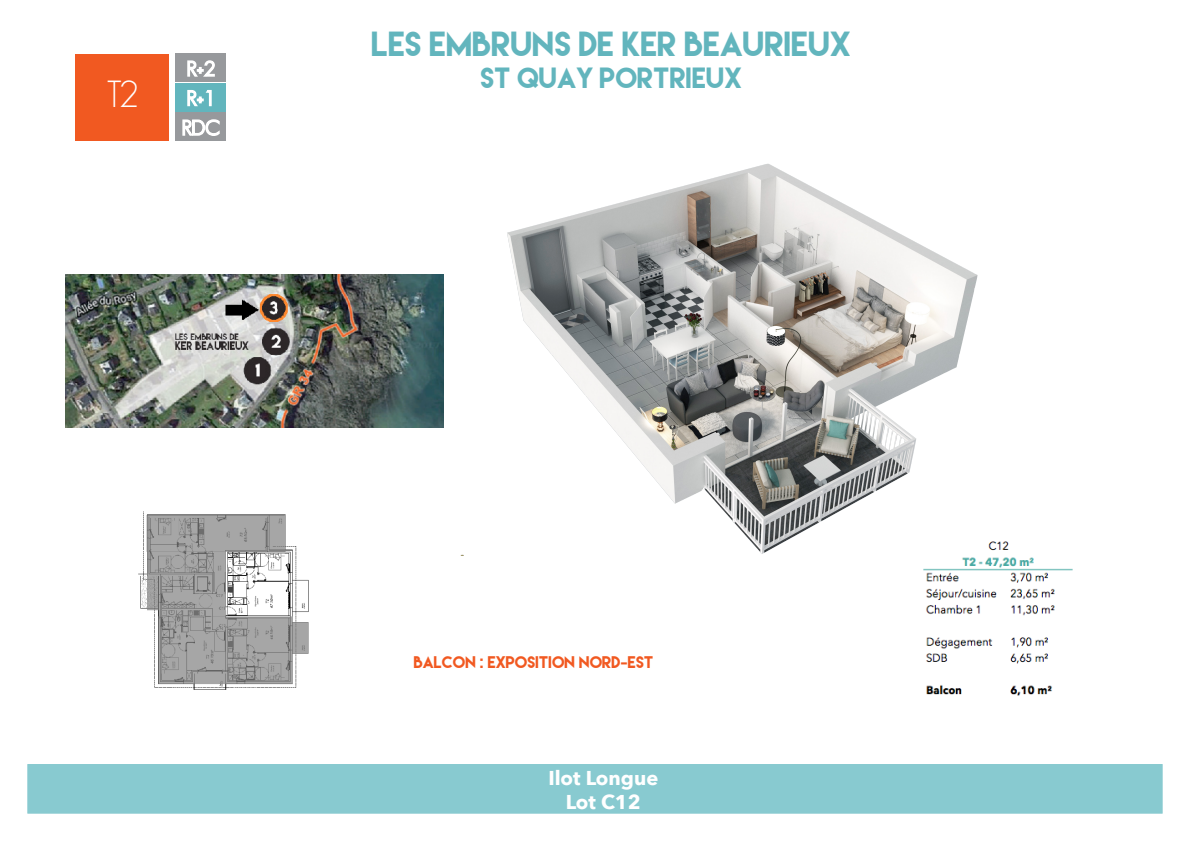
<style>
.page{position:relative;width:1191px;height:842px;background:#fff}
.page>*{position:absolute;margin:0;border:0;box-sizing:border-box;transform-origin:0 0}
.t1{font:300 37px "Geosans";color:#fff}
.t2{font:31px "Lemon Milk";color:#62b5bd}
.t3{font:26px "Lemon Milk";color:#62b5bd}
.t4{font:700 20px "Avenir Next";color:#fff}
.t5{font:15px "Lemon Milk";color:#f15921}
</style>
<div class="page">
<div style="left:27px;top:764px;width:1135px;height:50px;background:#88cad0;border:1px solid #88cad0"></div>
<div style="left:76px;top:54px;width:93px;height:87px;background:#f15921"></div>
<div style="left:176px;top:113px;width:50px;height:28px;background:#97999c"></div>
<svg style="left:182px;top:119px;width:38px;height:17px"></svg>
<div style="left:176px;top:54px;width:50px;height:28px;background:#97999c"></div>
<svg style="left:187px;top:60px;width:28px;height:17px"></svg>
<div style="left:176px;top:83px;width:50px;height:28px;background:#62b5bd"></div>
<svg style="left:187px;top:90px;width:25px;height:17px"></svg>
<img style="left:923px;top:557px;width:150px;height:139px">
<img style="left:138px;top:511px;width:171px;height:179px">
<img style="left:66px;top:274px;width:325px;height:153px">
<img style="left:391px;top:163px;width:618px;height:393px">
<p class="t1" style="left:106px;top:73px;width:34px">T2</p>
<p class="t2" style="left:372px;top:28px;width:480px">LES EMBRUNS DE KER BEAURIEUX</p>
<p class="t3" style="left:481px;top:64px;width:263px">ST QUAY PORTRIEUX</p>
<p class="t5" style="left:414px;top:655px;width:241px">BALCON : EXPOSITION NORD-EST</p>
<p class="t4" style="left:548px;top:760px;width:111px">Ilot Longue</p>
<p class="t4" style="left:566px;top:784px;width:76px">Lot C12</p>
</div>
